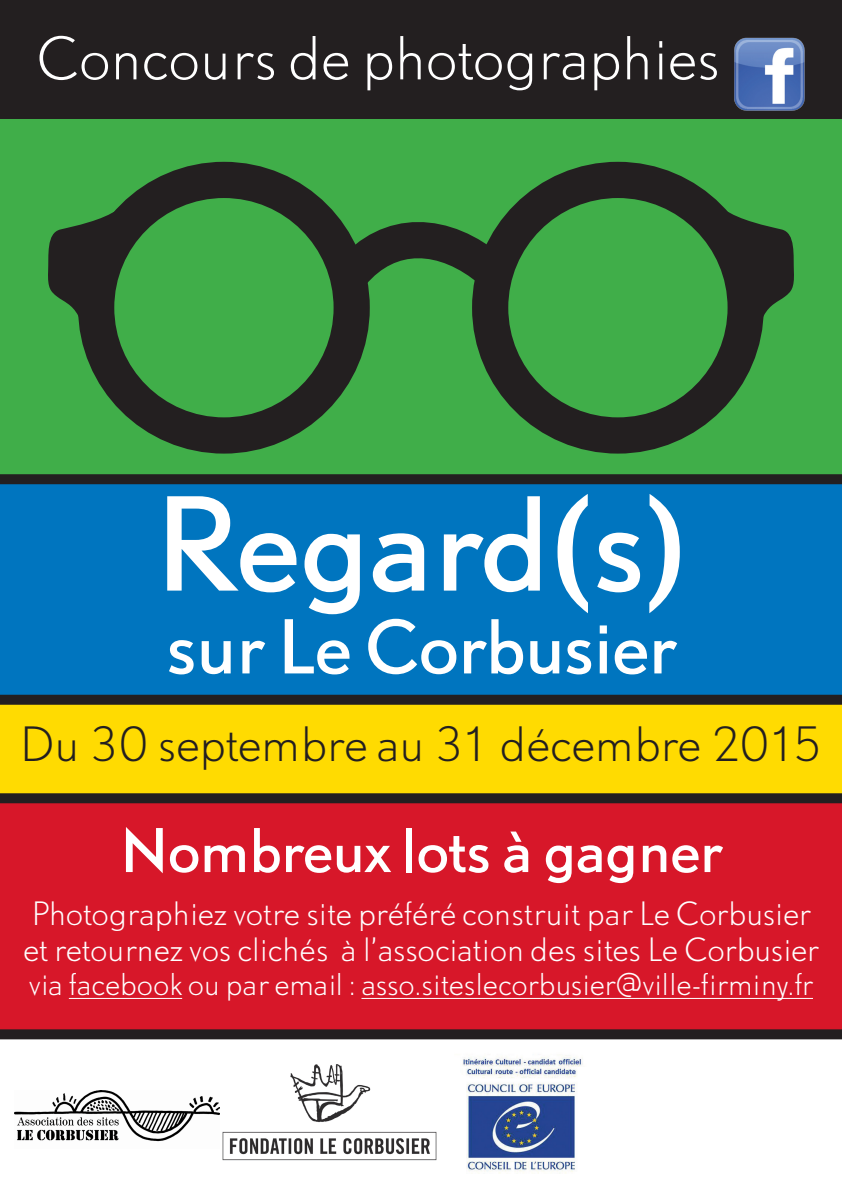
<style>
.page{position:relative;width:842px;height:1191px;background:#fff}
.page>*{position:absolute;margin:0;border:0;box-sizing:border-box;transform-origin:0 0}
.t1{font:120px "DTL Nobel T";letter-spacing:-.005em;color:#fff}
.t2{font:69px "DTL Nobel T";color:#fff}
.t3{font:56px "DTL Nobel T";letter-spacing:-.005em;color:#fff}
.t4{font:300 55px "DTL Nobel T";letter-spacing:-.015em;color:#fff}
.t5{font:300 44px "DTL Nobel T";letter-spacing:-.015em;color:#231f20}
.t6{font:300 30px/36px "DTL Nobel T";letter-spacing:-.01em;color:#fff}
.t7{font:300 28px "DTL Nobel T";letter-spacing:-.01em;color:#fff}
</style>
<div class="page">
<div style="left:0;top:0;width:842px;height:120px;background:#231f20"></div>
<div style="left:0;top:119px;width:842px;height:371px;background:#40ae49"></div>
<div style="left:0;top:477px;width:842px;height:227px;background:#0075bf"></div>
<div style="left:0;top:702px;width:842px;height:95px;background:#ffdb01"></div>
<div style="left:0;top:797px;width:842px;height:240px;background:#d71729"></div>
<hr style="left:69px;top:998px;width:113px;height:1px;background:#fff">
<hr style="left:361px;top:998px;width:452px;height:1px;background:#fff">
<div style="left:78px;top:162px;width:292px;height:291px;border:36px solid #231f20;border-radius:50%"></div>
<div style="left:472px;top:162px;width:292px;height:291px;border:36px solid #231f20;border-radius:50%"></div>
<svg style="left:301px;top:229px;width:241px;height:95px"></svg>
<svg style="left:48px;top:209px;width:78px;height:119px"></svg>
<svg style="left:716px;top:209px;width:78px;height:119px"></svg>
<div style="left:0;top:474px;width:842px;height:10px;background:#231f20"></div>
<div style="left:0;top:694px;width:842px;height:10px;background:#231f20"></div>
<div style="left:0;top:793px;width:842px;height:10px;background:#231f20"></div>
<div style="left:0;top:1029px;width:842px;height:10px;background:#231f20"></div>
<img style="left:462px;top:1055px;width:121px;height:118px">
<img style="left:222px;top:1064px;width:215px;height:97px">
<img style="left:14px;top:1090px;width:206px;height:52px">
<img style="left:734px;top:37px;width:71px;height:74px">
<p class="t4" style="left:36px;top:23px;width:685px">Concours de photographies</p>
<p class="t1" style="left:155px;top:462px;width:534px">Regard(s)</p>
<p class="t2" style="left:166px;top:599px;width:511px">sur Le Corbusier</p>
<p class="t5" style="left:20px;top:716px;width:804px">Du 30 septembre au 31 décembre 2015</p>
<p class="t3" style="left:120px;top:812px;width:603px">Nombreux lots à gagner</p>
<p class="t6" style="left:23px;top:895px;width:797px">Photographiez votre site préféré construit par Le Corbusier et retournez vos clichés à l’association des sites Le Corbusier</p>
<p class="t7" style="left:29px;top:965px;width:785px">via facebook ou par email : asso.siteslecorbusier@ville-firminy.fr</p>
</div>
